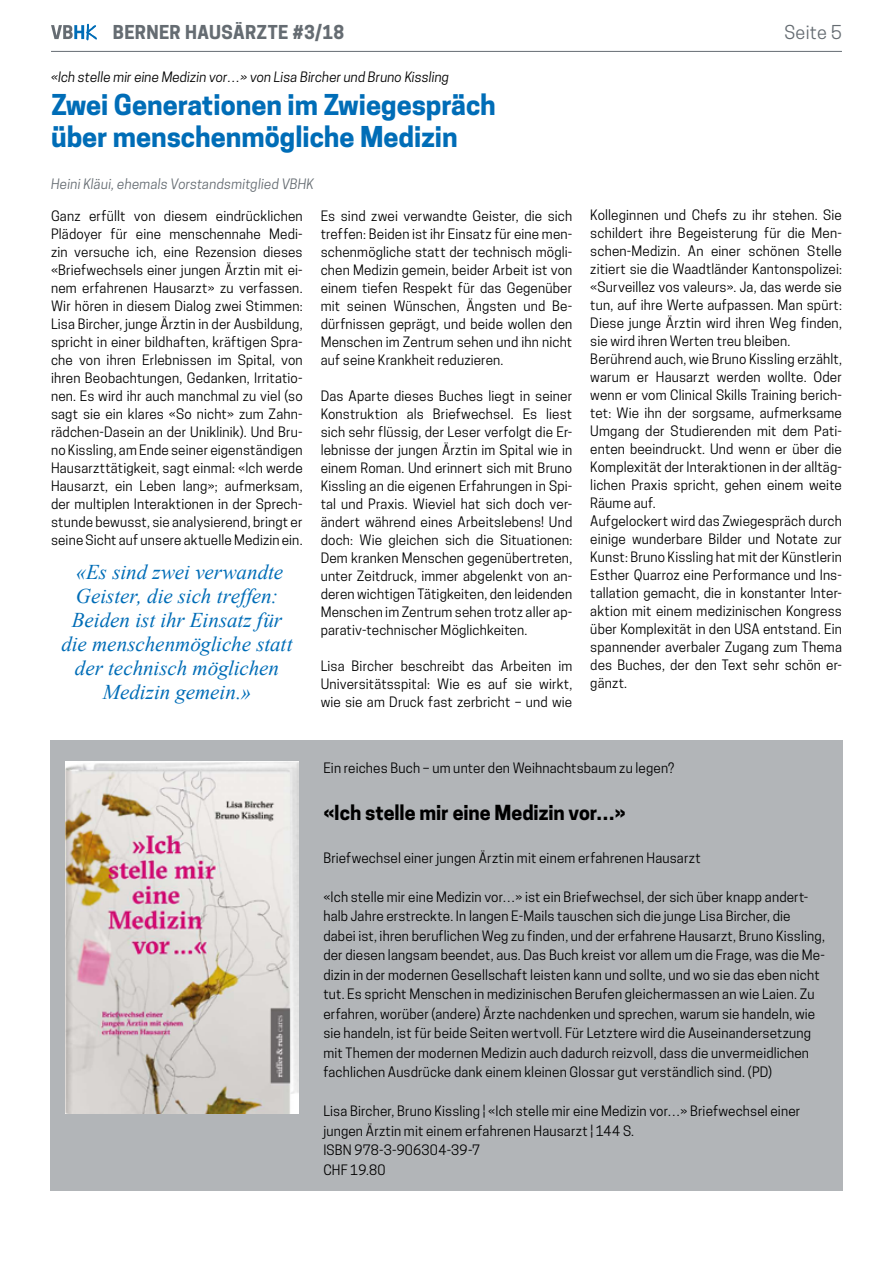
<style>
.page{position:relative;width:893px;height:1263px;background:#fff}
.page>*{position:absolute;margin:0;border:0;box-sizing:border-box;transform-origin:0 0}
.t1{font:700 27px/32.4px "Cooper Hewitt";color:#006db7}
.t2{font:italic 21px/24px "Times New Roman";color:#006db7;text-align:center}
.t3{font:700 19.5px "Cooper Hewitt";letter-spacing:-.005em;color:#000}
.t4{font:700 18px "Cooper Hewitt";letter-spacing:.015em;color:#656c72}
.t5{font:18px "Cooper Hewitt";letter-spacing:.015em;color:#656c72}
.t6{font:13.5px/18px "Cooper Hewitt";letter-spacing:.01em;color:#000;text-align:justify}
.t7{font:italic 13.5px "Cooper Hewitt";color:#000}
.t8{font:italic 13.5px "Cooper Hewitt";letter-spacing:.015em;color:#656c72}
</style>
<div class="page">
<hr style="left:51px;top:51px;width:791px;height:1px;background:#656c72">
<svg style="left:51px;top:23px;width:47px;height:28px"></svg>
<div style="left:50px;top:740px;width:792px;height:450px;background:#b2b5b8"></div>
<img style="left:65px;top:761px;width:234px;height:352px">
<h3 class="t4" style="left:113px;top:22px;width:233px">BERNER HAUSÄRZTE #3/18</h3>
<h3 class="t5" style="left:784px;top:22px;width:59px">Seite 5</h3>
<p class="t7" style="left:51px;top:69px;width:400px">«Ich stelle mir eine Medizin vor…» von Lisa Bircher und Bruno Kissling</p>
<h1 class="t1" style="left:51px;top:89px;width:446px">Zwei Generationen im Zwiegespräch über menschenmögliche Medizin</h1>
<p class="t8" style="left:51px;top:176px;width:265px">Heini Kläui, ehemals Vorstandsmitglied VBHK</p>
<p class="t6" style="left:51px;top:207px;width:253px">Ganz erfüllt von diesem eindrücklichen Plädoyer für eine menschennahe Medi&shy;zin versuche ich, eine Rezension dieses «Briefwechsels einer jungen Ärztin mit ei&shy;nem erfahrenen Hausarzt» zu verfassen.<br>Wir hören in diesem Dialog zwei Stimmen:<br>Lisa Bircher, junge Ärztin in der Ausbildung, spricht in einer bildhaften, kräftigen Spra&shy;che von ihren Erlebnissen im Spital, von ihren Beobachtungen, Gedanken, Irritatio&shy;nen. Es wird ihr auch manchmal zu viel (so sagt sie ein klares «So nicht» zum Zahn&shy;rädchen-Dasein an der Uniklinik). Und Bru&shy;no Kissling, am Ende seiner eigenständigen Hausarzttätigkeit, sagt einmal: «Ich werde Hausarzt, ein Leben lang»; aufmerksam, der multiplen Interaktionen in der Sprech&shy;stunde bewusst, sie analysierend, bringt er seine Sicht auf unsere aktuelle Medizin ein.</p>
<p class="t6" style="left:321px;top:206px;width:253px">Es sind zwei verwandte Geister, die sich treffen: Beiden ist ihr Einsatz für eine men&shy;schenmögliche statt der technisch mögli&shy;chen Medizin gemein, beider Arbeit ist von einem tiefen Respekt für das Gegenüber mit seinen Wünschen, Ängsten und Be&shy;dürfnissen geprägt, und beide wollen den Menschen im Zentrum sehen und ihn nicht auf seine Krankheit reduzieren.</p>
<p class="t6" style="left:321px;top:386px;width:253px">Das Aparte dieses Buches liegt in seiner Konstruktion als Briefwechsel. Es liest sich sehr flüssig, der Leser verfolgt die Er&shy;lebnisse der jungen Ärztin im Spital wie in einem Roman. Und erinnert sich mit Bruno Kissling an die eigenen Erfahrungen in Spi&shy;tal und Praxis. Wieviel hat sich doch ver&shy;ändert während eines Arbeitslebens! Und doch: Wie gleichen sich die Situationen:<br>Dem kranken Menschen gegenübertreten, unter Zeitdruck, immer abgelenkt von an&shy;deren wichtigen Tätigkeiten, den leidenden Menschen im Zentrum sehen trotz aller ap&shy;parativ-technischer Möglichkeiten.</p>
<p class="t6" style="left:321px;top:656px;width:253px">Lisa Bircher beschreibt das Arbeiten im Universitätsspital: Wie es auf sie wirkt, wie sie am Druck fast zerbricht – und wie</p>
<h2 class="t2" style="left:62px;top:559px;width:232px">«Es sind zwei verwandte<br>Geister, die sich treffen:<br>Beiden ist ihr Einsatz für die menschenmögliche statt der technisch möglichen<br>Medizin gemein.»</h2>
<p class="t6" style="left:590px;top:206px;width:253px;text-align:left">Kolleginnen und Chefs zu ihr stehen. Sie schildert ihre Begeisterung für die Men&shy;schen-Medizin. An einer schönen Stelle zitiert sie die Waadtländer Kantonspolizei: «Surveillez vos valeurs». Ja, das werde sie tun, auf ihre Werte aufpassen. Man spürt:<br>Diese junge Ärztin wird ihren Weg finden, sie wird ihren Werten treu bleiben.<br>Berührend auch, wie Bruno Kissling erzählt, warum er Hausarzt werden wollte. Oder wenn er vom Clinical Skills Training berich&shy;tet: Wie ihn der sorgsame, aufmerksame Umgang der Studierenden mit dem Pati&shy;enten beeindruckt. Und wenn er über die Komplexität der Interaktionen in der alltäg&shy;lichen Praxis spricht, gehen einem weite Räume auf.<br>Aufgelockert wird das Zwiegespräch durch einige wunderbare Bilder und Notate zur Kunst: Bruno Kissling hat mit der Künstlerin Esther Quarroz eine Performance und Ins&shy;tallation gemacht, die in konstanter Inter&shy;aktion mit einem medizinischen Kongress über Komplexität in den USA entstand. Ein spannender averbaler Zugang zum Thema des Buches, der den Text sehr schön er&shy;gänzt.</p>
<p class="t6" style="left:323px;top:759px;width:352px">Ein reiches Buch – um unter den Weihnachtsbaum zu legen?</p>
<h3 class="t3" style="left:323px;top:801px;width:304px">«Ich stelle mir eine Medizin vor…»</h3>
<p class="t6" style="left:323px;top:848px;width:379px">Briefwechsel einer jungen Ärztin mit einem erfahrenen Hausarzt</p>
<p class="t6" style="left:323px;top:887px;width:503px;line-height:19.5px;text-align:left">«Ich stelle mir eine Medizin vor…» ist ein Briefwechsel, der sich über knapp andert&shy;halb Jahre erstreckte. In langen E-Mails tauschen sich die junge Lisa Bircher, die dabei ist, ihren beruflichen Weg zu finden, und der erfahrene Hausarzt, Bruno Kissling, der diesen langsam beendet, aus. Das Buch kreist vor allem um die Frage, was die Me&shy;dizin in der modernen Gesellschaft leisten kann und sollte, und wo sie das eben nicht tut. Es spricht Menschen in medizinischen Berufen gleichermassen an wie Laien. Zu erfahren, worüber (andere) Ärzte nachdenken und sprechen, warum sie handeln, wie sie handeln, ist für beide Seiten wertvoll. Für Letztere wird die Auseinandersetzung mit Themen der modernen Medizin auch dadurch reizvoll, dass die unvermeidlichen fachlichen Ausdrücke dank einem kleinen Glossar gut verständlich sind. (PD)</p>
<p class="t6" style="left:323px;top:1101px;width:478px;line-height:19.5px;text-align:left">Lisa Bircher, Bruno Kissling ¦ «Ich stelle mir eine Medizin vor…» Briefwechsel einer jungen Ärztin mit einem erfahrenen Hausarzt ¦ 144 S.<br>ISBN 978-3-906304-39-7<br>CHF 19.80</p>
</div>
